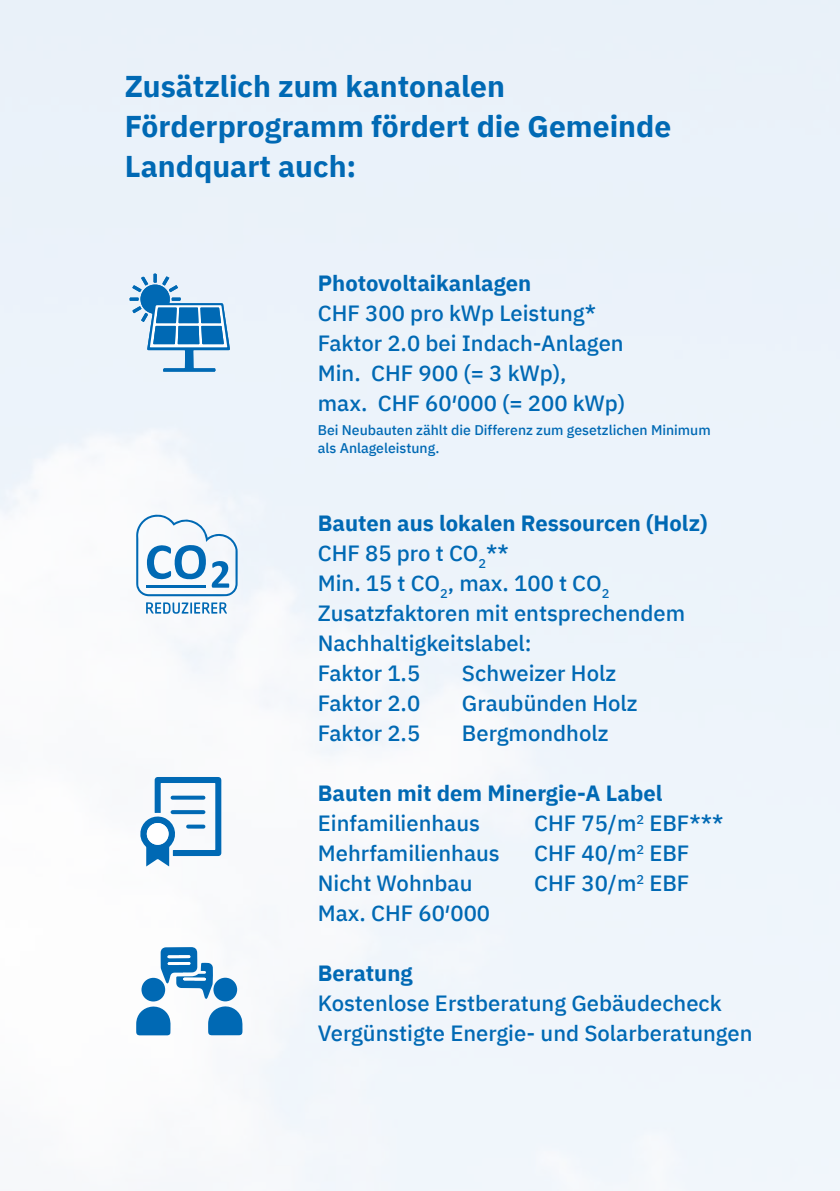
<style>
.page{position:relative;width:840px;height:1191px;background:#fff}
.page>*{position:absolute;margin:0;border:0;box-sizing:border-box;transform-origin:0 0}
.t1{font:700 30px/40px "IBM Plex Sans";color:#0069b4}
.t2{font:500 22px/30px "IBM Plex Sans";color:#0069b4}
.t3{font:700 22px "IBM Plex Sans";color:#0069b4}
.t4{font:500 14px/18px "IBM Plex Sans";color:#0069b4}
.s1{font-weight:700}
</style>
<div class="page">
<div style="left:0;top:0;width:839px;height:1191px;background:linear-gradient(to right,#f4f7fb,#ebf2fa)"></div>
<svg style="left:129px;top:273px;width:101px;height:98px"></svg>
<svg style="left:139px;top:777px;width:82px;height:89px"></svg>
<div style="left:147px;top:823px;width:21px;height:21px;background:#fff;border-radius:50%"></div>
<svg style="left:136px;top:947px;width:106px;height:88px"></svg>
<svg style="left:146px;top:602px;width:81px;height:12px"></svg>
<svg style="left:136px;top:514px;width:101px;height:82px"></svg>
<h1 class="t1" style="left:125px;top:64px;width:547px">Zusätzlich zum kantonalen<br>Förderprogramm fördert die Gemeinde<br>Landquart auch:</h1>
<p class="t3" style="left:317px;top:265px;width:215px">Photovoltaikanlagen</p>
<p class="t2" style="left:317px;top:296px;width:309px">CHF 300 pro kWp Leistung*<br>Faktor 2.0 bei Indach-Anlagen<br>Min. CHF 900 (= 3 kWp),<br>max. CHF 60′000 (= 200 kWp)</p>
<p class="t4" style="left:317px;top:420px;width:394px">Bei Neubauten zählt die Differenz zum gesetzlichen Minimum als Anlageleistung.</p>
<p class="t2" style="left:317px;top:506px;width:391px"><span class="s1">Bauten aus lokalen Ressourcen (Holz)<br></span>CHF 85 pro t CO<sub>2</sub>**<br>Min. 15 t CO<sub>2</sub>, max. 100 t CO<sub>2<br></sub>Zusatzfaktoren mit entsprechendem<br>Nachhaltigkeitslabel:<br>Faktor 1.5</p>
<p class="t2" style="left:461px;top:656px;width:155px">Schweizer Holz</p>
<p class="t2" style="left:317px;top:686px;width:104px">Faktor 2.0</p>
<p class="t2" style="left:461px;top:686px;width:177px">Graubünden Holz</p>
<p class="t2" style="left:317px;top:716px;width:104px">Faktor 2.5</p>
<p class="t2" style="left:461px;top:716px;width:148px">Bergmondholz</p>
<p class="t3" style="left:317px;top:775px;width:346px">Bauten mit dem Minergie-A Label</p>
<p class="t2" style="left:317px;top:806px;width:163px">Einfamilienhaus</p>
<p class="t2" style="left:533px;top:806px;width:191px">CHF 75/m<sup>2</sup> EBF***</p>
<p class="t2" style="left:317px;top:836px;width:183px">Mehrfamilienhaus</p>
<p class="t2" style="left:533px;top:836px;width:157px">CHF 40/m<sup>2</sup> EBF</p>
<p class="t2" style="left:317px;top:866px;width:156px">Nicht Wohnbau</p>
<p class="t2" style="left:533px;top:866px;width:157px">CHF 30/m<sup>2</sup> EBF</p>
<p class="t2" style="left:317px;top:896px;width:174px">Max. CHF 60′000</p>
<p class="t3" style="left:317px;top:955px;width:96px">Beratung</p>
<p class="t2" style="left:317px;top:986px;width:436px">Kostenlose Erstberatung Gebäudecheck<br>Vergünstigte Energie- und Solarberatungen</p>
</div>
